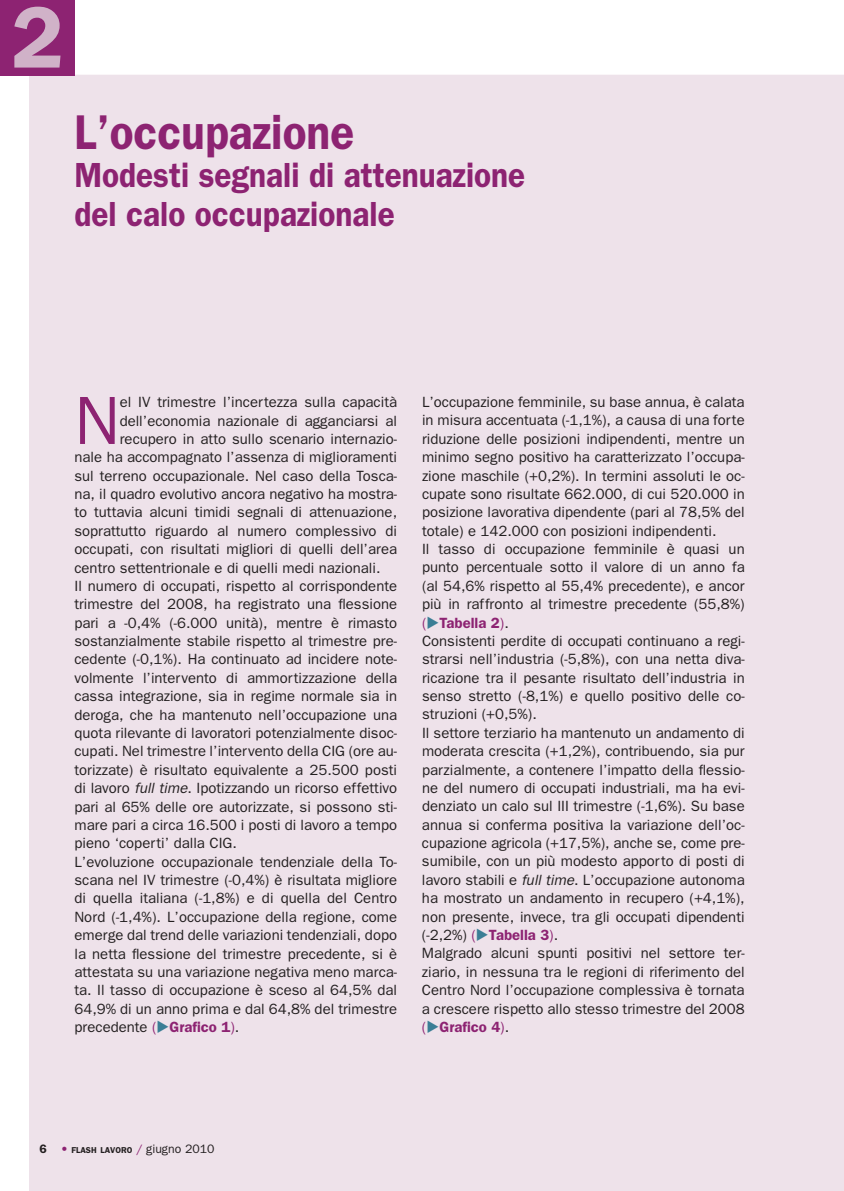
<style>
.page{position:relative;width:844px;height:1191px;background:#fff}
.page>*{position:absolute;margin:0;border:0;box-sizing:border-box;transform-origin:0 0}
.t1{font:600 87.5px "Franklin Gothic";color:#d0b2c8}
.t2{font:68.42px "Franklin Gothic";color:#8d2372}
.t3{font:600 49px "Franklin Gothic";color:#8d2372;scale:.9 1}
.t4{font:600 35px/38.5px "Franklin Gothic";color:#8d2372;scale:.9 1}
.t5{font:14.88px/18.4px "Franklin Gothic";color:#231f20}
.t6{font:600 8.58px "Franklin Gothic";color:#231f20}
.s1{font-style:italic}
.s2{color:#8d2372}
.s3{color:#3a7e95}
.s4{font-weight:600;color:#8d2372}
.s5{font-size:12.25px}
.s6{font-size:12.25px;color:#8d2372}
.s7{font-weight:400;font-size:12.25px;color:#8d2372}
.s8{font-weight:400;font-size:12.25px}
</style>
<div class="page">
<hr style="left:0;top:75px;width:843px;height:1px;background:#bb88a9">
<div style="left:30px;top:76px;width:813px;height:1115px;background:#eee2ea"></div>
<div style="left:0;top:0;width:74px;height:75px;background:#8d2372"></div>
<h1 class="t1" style="left:11px;top:-14px;width:54px">2</h1>
<h3 class="t3" style="left:74px;top:103px;width:312px">L’occupazione</h3>
<h3 class="t4" style="left:74px;top:155px;width:502px">Modesti segnali di attenuazione del calo occupazionale</h3>
<h2 class="t2" style="left:74px;top:381px;width:36px">N</h2>
<p class="t5" style="left:120px;top:392px;width:279px">el IV trimestre l’incertezza sulla capacità</p>
<p class="t5" style="left:120px;top:411px;width:279px">dell’economia nazionale di agganciarsi al</p>
<p class="t5" style="left:120px;top:429px;width:279px">recupero in atto sullo scenario internazio-</p>
<p class="t5" style="left:74px;top:448px;width:324px">nale ha accompagnato l’assenza di miglioramenti</p>
<p class="t5" style="left:74px;top:466px;width:324px">sul terreno occupazionale. Nel caso della Tosca-</p>
<p class="t5" style="left:74px;top:484px;width:324px">na, il quadro evolutivo ancora negativo ha mostra-</p>
<p class="t5" style="left:74px;top:503px;width:324px">to tuttavia alcuni timidi segnali di attenuazione,</p>
<p class="t5" style="left:74px;top:521px;width:324px">soprattutto riguardo al numero complessivo di</p>
<p class="t5" style="left:74px;top:539px;width:324px">occupati, con risultati migliori di quelli dell’area</p>
<p class="t5" style="left:74px;top:558px;width:307px">centro settentrionale e di quelli medi nazionali.</p>
<p class="t5" style="left:74px;top:576px;width:324px">I l numero di occupati, rispetto al corrispondente</p>
<p class="t5" style="left:74px;top:595px;width:324px">trimestre del 2008, ha registrato una flessione</p>
<p class="t5" style="left:74px;top:613px;width:324px">pari a -0,4% (-6.000 unità), mentre è rimasto</p>
<p class="t5" style="left:74px;top:631px;width:324px">sostanzialmente stabile rispetto al trimestre pre-</p>
<p class="t5" style="left:74px;top:650px;width:324px">cedente (-0,1%). Ha continuato ad incidere note-</p>
<p class="t5" style="left:74px;top:668px;width:324px">volmente l’intervento di ammortizzazione della</p>
<p class="t5" style="left:74px;top:686px;width:324px">cassa integrazione, sia in regime normale sia in</p>
<p class="t5" style="left:74px;top:705px;width:324px">deroga, che ha mantenuto nell’occupazione una</p>
<p class="t5" style="left:74px;top:723px;width:324px">quota rilevante di lavoratori potenzialmente disoc-</p>
<p class="t5" style="left:74px;top:742px;width:324px">cupati. Nel trimestre l’intervento della CI G (ore au-</p>
<p class="t5" style="left:74px;top:760px;width:324px">torizzate) è risultato equivalente a 25.500 posti</p>
<p class="t5" style="left:74px;top:778px;width:324px">di lavoro <span class="s1">full time</span>. I potizzando un ricorso effettivo</p>
<p class="t5" style="left:74px;top:797px;width:324px">pari al 65% delle ore autorizzate, si possono sti-</p>
<p class="t5" style="left:74px;top:815px;width:324px">mare pari a circa 16.500 i posti di lavoro a tempo</p>
<p class="t5" style="left:74px;top:833px;width:164px">pieno ‘coperti’ dalla CIG.</p>
<p class="t5" style="left:74px;top:852px;width:324px">L’evoluzione occupazionale tendenziale della To-</p>
<p class="t5" style="left:74px;top:870px;width:324px">scana nel IV trimestre (-0,4%) è risultata migliore</p>
<p class="t5" style="left:74px;top:889px;width:324px">di quella italiana (-1,8%) e di quella del Centro</p>
<p class="t5" style="left:74px;top:907px;width:324px">Nord (-1,4%). L’occupazione della regione, come</p>
<p class="t5" style="left:74px;top:925px;width:324px">emerge dal trend delle variazioni tendenziali, dopo</p>
<p class="t5" style="left:74px;top:944px;width:324px">la netta flessione del trimestre precedente, si è</p>
<p class="t5" style="left:74px;top:962px;width:324px">attestata su una variazione negativa meno marca-</p>
<p class="t5" style="left:74px;top:980px;width:324px">ta. I l tasso di occupazione è sceso al 64,5% dal</p>
<p class="t5" style="left:74px;top:999px;width:324px">64,9% di un anno prima e dal 64,8% del trimestre</p>
<p class="t5" style="left:74px;top:1017px;width:166px">precedente <span class="s2">(</span><span class="s3">◆</span><span class="s4">Grafico 1</span><span class="s2">)</span>.</p>
<p class="t5" style="left:422px;top:392px;width:324px">L’occupazione femminile, su base annua, è calata in misura accentuata (-1,1%), a causa di una forte riduzione delle posizioni indipendenti, mentre un minimo segno positivo ha caratterizzato l’occupa&shy;zione maschile (+0,2%). I n termini assoluti le oc&shy;cupate sono risultate 662.000, di cui 520.000 in posizione lavorativa dipendente (pari al 78,5% del totale) e 142.000 con posizioni indipendenti.<br>I l tasso di occupazione femminile è quasi un punto percentuale sotto il valore di un anno fa (al 54,6% rispetto al 55,4% precedente), e ancor più in raffronto al trimestre precedente (55,8%) <span class="s2">(</span><span class="s3">◆</span><span class="s4">Tabella 2</span><span class="s2">)</span>.<br>Consistenti perdite di occupati continuano a regi&shy;strarsi nell’industria (-5,8%), con una netta diva&shy;ricazione tra il pesante risultato dell’industria in senso stretto (-8,1%) e quello positivo delle co&shy;struzioni (+0,5%).<br>I l settore terziario ha mantenuto un andamento di moderata crescita (+1,2%), contribuendo, sia pur parzialmente, a contenere l’impatto della flessio&shy;ne del numero di occupati industriali, ma ha evi&shy;denziato un calo sul III trimestre (-1,6%). Su base annua si conferma positiva la variazione dell’oc&shy;cupazione agricola (+17,5%), anche se, come pre&shy;sumibile, con un più modesto apporto di posti di lavoro stabili e <span class="s1">full time</span>. L’occupazione autonoma ha mostrato un andamento in recupero (+4,1%), non presente, invece, tra gli occupati dipendenti (-2,2%) <span class="s2">(</span><span class="s3">◆</span><span class="s4">Tabella 3</span><span class="s2">)</span>.<br>M algrado alcuni spunti positivi nel settore ter&shy;ziario, in nessuna tra le regioni di riferimento del Centro Nord l’occupazione complessiva è tornata a crescere rispetto allo stesso trimestre del 2008 <span class="s2">(</span><span class="s3">◆</span><span class="s4">Grafico 4</span><span class="s2">)</span>.</p>
<p class="t6" style="left:39px;top:1144px;width:176px"><span class="s5">6</span> <span class="s6">•</span> FLASH LAVORO <span class="s7">/</span> <span class="s8">giugno 2010</span></p>
</div>
